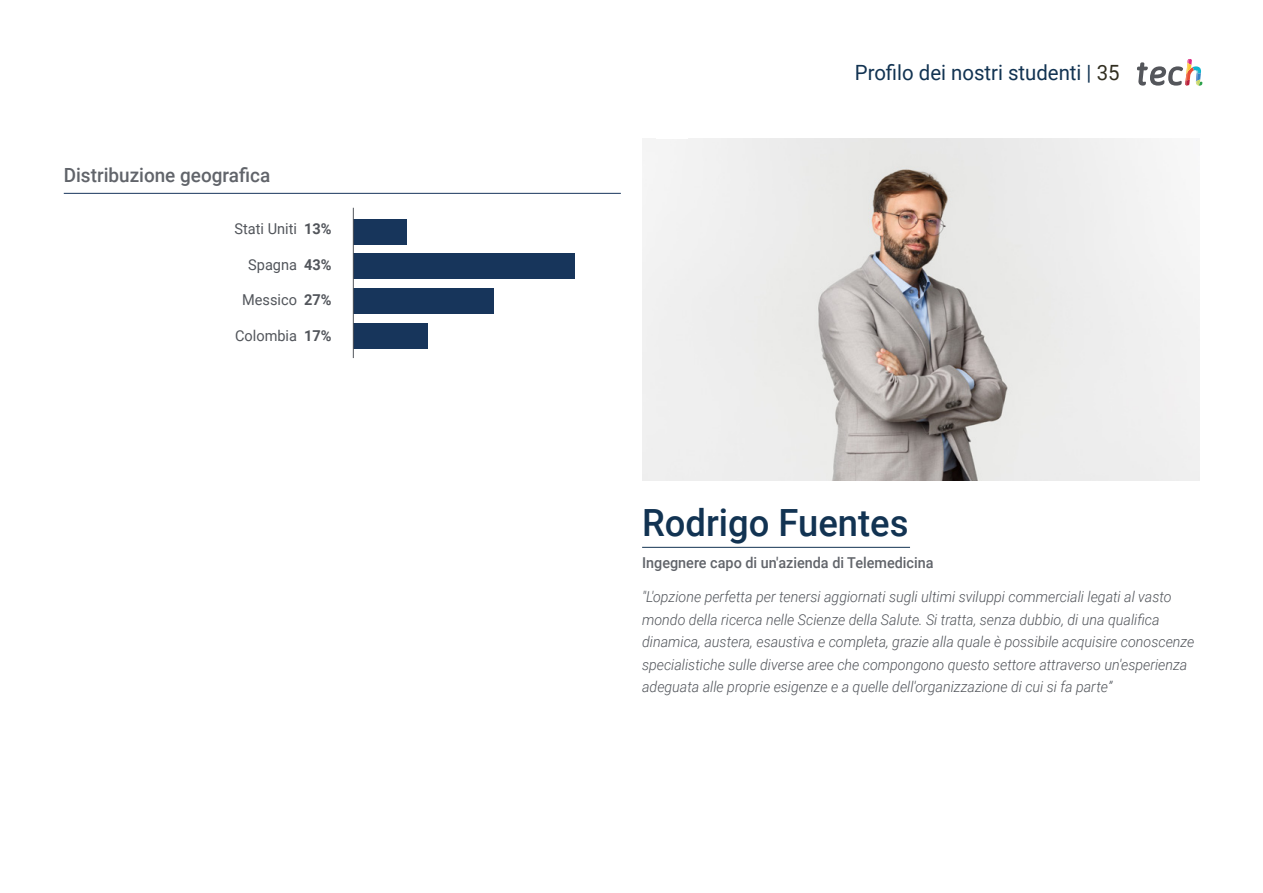
<style>
.page{position:relative;width:1263px;height:893px;background:#fff}
.page>*{position:absolute;margin:0;border:0;box-sizing:border-box;transform-origin:0 0}
.t1{font:500 37.5px "Roboto";color:#123352}
.t2{font:21px "Roboto";color:#123352}
.t3{font:500 19.5px "Roboto";color:#61646a}
.t4{font:italic 300 15px/22.5px "Roboto";color:#52555b;scale:.95 1}
.t5{font:15px "Roboto";color:#52555b}
.t6{font:500 15px "Roboto";color:#61646a;scale:.96 1}
.s1{font-weight:700}
.s2{color:#312e20}
</style>
<div class="page">
<hr style="left:642px;top:547px;width:268px;height:1px;background:#123352">
<img style="left:642px;top:138px;width:557px;height:343px">
<hr style="left:64px;top:193px;width:557px;height:1px;background:#17355b">
<div style="left:353px;top:219px;width:53px;height:25px;background:#17355b"></div>
<div style="left:353px;top:254px;width:221px;height:25px;background:#17355b"></div>
<div style="left:353px;top:288px;width:141px;height:26px;background:#17355b"></div>
<div style="left:353px;top:323px;width:75px;height:26px;background:#17355b"></div>
<hr style="left:353px;top:208px;width:1px;height:150px;background:#52555b">
<svg style="left:1137px;top:59px;width:65px;height:27px"></svg>
<h3 class="t3" style="left:64px;top:161px;width:208px">Distribuzione geografica</h3>
<p class="t5" style="left:235px;top:218px;width:99px">Stati Uniti <span class="s1">13%</span></p>
<p class="t5" style="left:248px;top:254px;width:85px">Spagna <span class="s1">43%</span></p>
<p class="t5" style="left:242px;top:289px;width:91px">Messico <span class="s1">27%</span></p>
<p class="t5" style="left:235px;top:325px;width:98px">Colombia <span class="s1">17%</span></p>
<h2 class="t2" style="left:855px;top:57px;width:266px">Profilo dei nostri studenti | <span class="s2">35</span></h2>
<h1 class="t1" style="left:642px;top:496px;width:268px">Rodrigo Fuentes</h1>
<p class="t6" style="left:642px;top:552px;width:305px">Ingegnere capo di un'azienda di Telemedicina</p>
<p class="t4" style="left:642px;top:585px;width:583px">"L'opzione perfetta per tenersi aggiornati sugli ultimi sviluppi commerciali legati al vasto mondo della ricerca nelle Scienze della Salute. Si tratta, senza dubbio, di una qualifica dinamica, austera, esaustiva e completa, grazie alla quale è possibile acquisire conoscenze specialistiche sulle diverse aree che compongono questo settore attraverso un'esperienza adeguata alle proprie esigenze e a quelle dell'organizzazione di cui si fa parte”</p>
</div>
